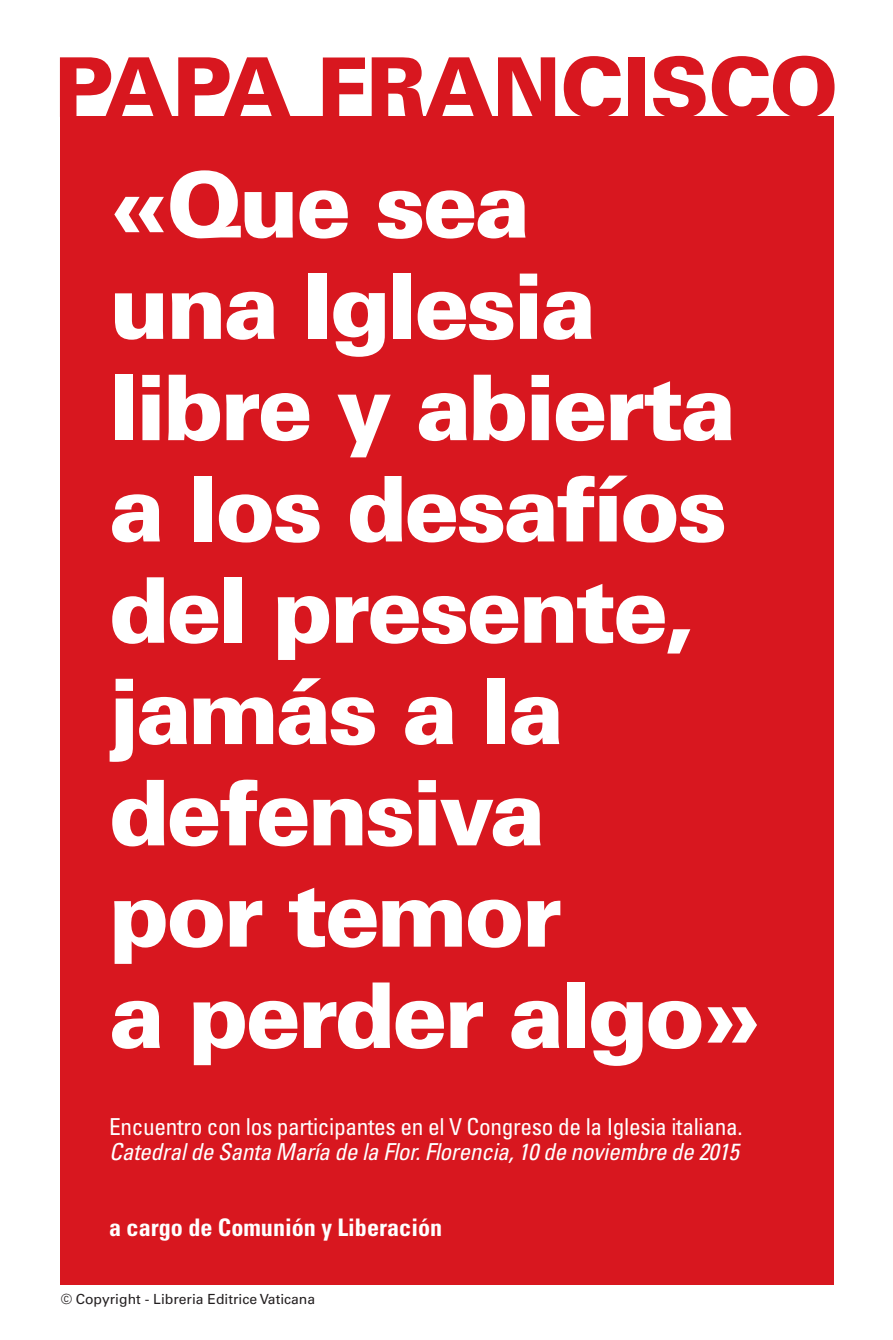
<style>
.page{position:relative;width:893px;height:1340px;background:#fff}
.page>*{position:absolute;margin:0;border:0;box-sizing:border-box;transform-origin:0 0}
.t1{font:900 90.67px/101.2px "Univers";letter-spacing:-.035em;color:#fff}
.t2{font:900 82.35px "Univers";letter-spacing:-.01em;color:#d8171f}
.t3{font:700 condensed 24.07px "Univers";color:#fff}
.t4{font:condensed 23.4px "Univers";letter-spacing:-.015em;color:#fff}
.t5{font:italic condensed 23.4px "Univers";letter-spacing:-.015em;color:#fff}
.t6{font:13.95px "Univers";color:#231f20}
</style>
<div class="page">
<div style="left:60px;top:117px;width:773px;height:1167px;background:#d8171f"></div>
<p class="t2" style="left:54px;top:58px;width:786px">PAPA FRANCISCO</p>
<p class="t1" style="left:109px;top:163px;width:655px">«Que sea<br>una Iglesia libre y abierta a los desafíos del presente, jamás a la defensiva<br>por temor<br>a perder algo»</p>
<p class="t4" style="left:109px;top:1117px;width:635px">Encuentro con los participantes en el V Congreso de la Iglesia italiana.</p>
<p class="t5" style="left:109px;top:1142px;width:631px">Catedral de Santa María de la Flor. Florencia, 10 de noviembre de 2015</p>
<p class="t3" style="left:109px;top:1218px;width:335px">a cargo de Comunión y Liberación</p>
<p class="t6" style="left:61px;top:1293px;width:256px">© Copyright - Libreria Editrice Vaticana</p>
</div>
